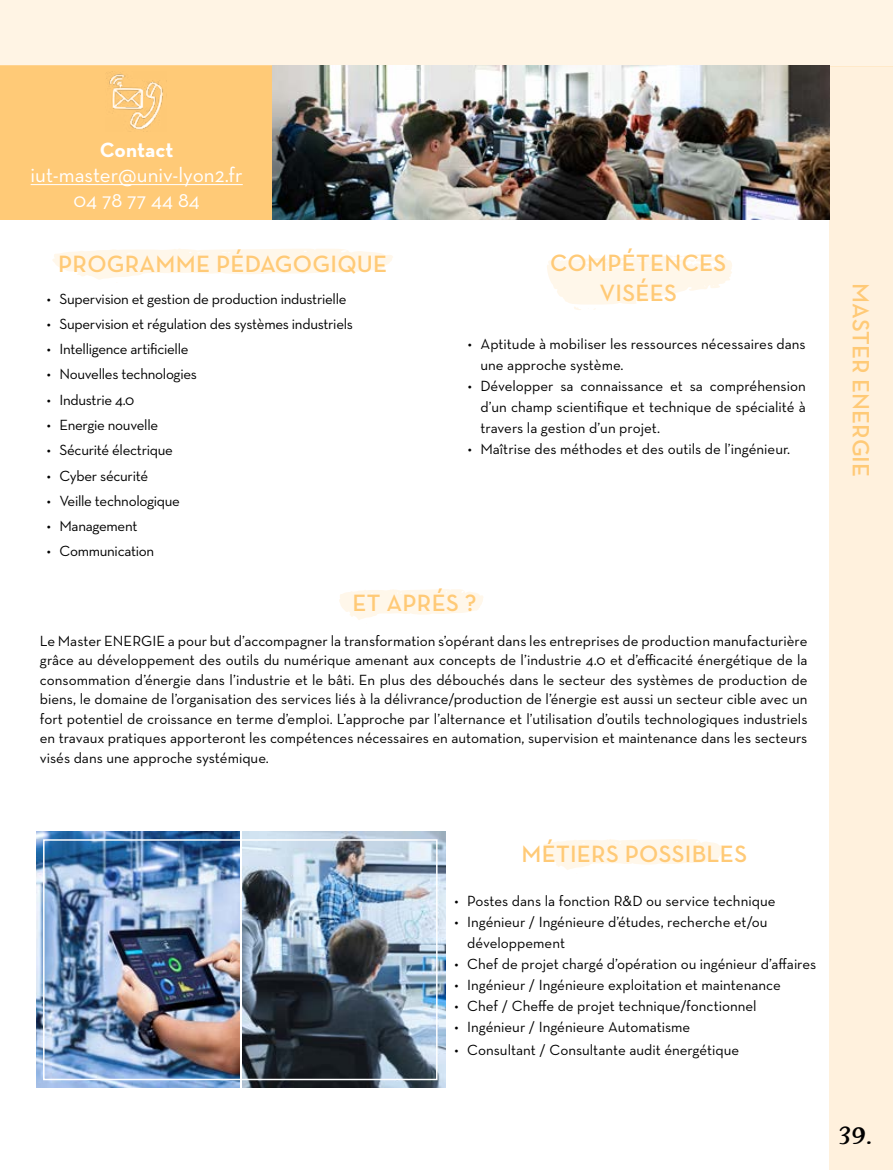
<style>
.page{position:relative;width:893px;height:1170px;background:#fff}
.page>*{position:absolute;margin:0;border:0;box-sizing:border-box;transform-origin:0 0}
.t1{font:600 24px/29.7px "Neutra Text";letter-spacing:.01em;color:#ffca77;text-align:center}
.t2{font:24px "Simple Story";color:#000}
.t3{font:21px/25.2px "Neutra Text";color:#fff;text-align:center}
.t4{font:700 21px "Neutra Text";color:#fff}
.t5{font:15px/19.5px "Neutra Text";letter-spacing:-.005em;color:#000}
</style>
<div class="page">
<svg style="left:547px;top:254px;width:185px;height:56px"></svg>
<svg style="left:52px;top:248px;width:341px;height:32px"></svg>
<div style="left:0;top:0;width:893px;height:66px;background:#fff4e4"></div>
<div style="left:829px;top:66px;width:64px;height:1103px;background:#fff1dd"></div>
<div style="left:0;top:65px;width:272px;height:155px;background:#ffca77"></div>
<hr style="left:31px;top:184px;width:212px;height:1px;background:#fff">
<img style="left:106px;top:71px;width:61px;height:61px">
<svg style="left:339px;top:589px;width:144px;height:31px"></svg>
<svg style="left:543px;top:839px;width:181px;height:31px"></svg>
<img style="left:272px;top:65px;width:557px;height:155px">
<img style="left:242px;top:831px;width:203px;height:256px">
<img style="left:36px;top:831px;width:203px;height:256px">
<div style="left:43px;top:839px;width:395px;height:241px;border:2px solid #fff"></div>
<h2 class="t4" style="left:100px;top:136px;width:75px">Contact</h2>
<h2 class="t3" style="left:31px;top:162px;width:214px">iut-master@univ-lyon2.fr<br>04 78 77 44 84</h2>
<h1 class="t1" style="left:58px;top:248px;width:331px">PROGRAMME PÉDAGOGIQUE</h1>
<p class="t5" style="left:47px;top:288px;width:301px">• Supervision et gestion de production industrielle</p>
<p class="t5" style="left:47px;top:314px;width:308px">• Supervision et régulation des systèmes industriels</p>
<p class="t5" style="left:47px;top:339px;width:143px">• Intelligence artificielle</p>
<p class="t5" style="left:47px;top:364px;width:152px">• Nouvelles technologies</p>
<p class="t5" style="left:47px;top:389px;width:89px">• Industrie 4.0</p>
<p class="t5" style="left:47px;top:415px;width:113px">• Energie nouvelle</p>
<p class="t5" style="left:47px;top:440px;width:128px">• Sécurité électrique</p>
<p class="t5" style="left:47px;top:465px;width:103px">• Cyber sécurité</p>
<p class="t5" style="left:47px;top:490px;width:135px">• Veille technologique</p>
<p class="t5" style="left:47px;top:516px;width:92px">• Management</p>
<p class="t5" style="left:47px;top:541px;width:109px">• Communication</p>
<h1 class="t1" style="left:550px;top:248px;width:178px">COMPÉTENCES<br>VISÉES</h1>
<p class="t5" style="left:480px;top:333px;width:327px;line-height:21px;text-indent:-13px">• Aptitude à mobiliser les ressources nécessaires dans une approche système.</p>
<p class="t5" style="left:480px;top:375px;width:327px;line-height:21px;text-align:justify;text-indent:-13px">• Développer sa connaissance et sa compréhension d’un champ scientifique et technique de spécialité à travers la gestion d’un projet.</p>
<p class="t5" style="left:468px;top:439px;width:324px">• Maîtrise des méthodes et des outils de l’ingénieur.</p>
<h1 class="t1" style="left:352px;top:588px;width:126px">ET APRÉS ?</h1>
<p class="t5" style="left:40px;top:630px;width:769px;text-align:justify">Le Master ENERGIE a pour but d’accompagner la transformation s’opérant dans les entreprises de production manufacturière grâce au développement des outils du numérique amenant aux concepts de l’industrie 4.0 et d’efficacité énergétique de la consommation d’énergie dans l’industrie et le bâti. En plus des débouchés dans le secteur des systèmes de production de biens, le domaine de l’organisation des services liés à la délivrance/production de l’énergie est aussi un secteur cible avec un fort potentiel de croissance en terme d’emploi. L’approche par l’alternance et l’utilisation d’outils technologiques industriels en travaux pratiques apporteront les compétences nécessaires en automation, supervision et maintenance dans les secteurs visés dans une approche systémique.</p>
<h1 class="t1" style="left:876px;top:283px;width:196px;rotate:90deg">MASTER ENERGIE</h1>
<h1 class="t1" style="left:522px;top:838px;width:227px">MÉTIERS POSSIBLES</h1>
<p class="t5" style="left:455px;top:890px;width:322px">• Postes dans la fonction R&amp;D ou service technique</p>
<p class="t5" style="left:467px;top:911px;width:302px;line-height:21px;text-indent:-13px">• Ingénieur / Ingénieure d’études, recherche et/ou développement</p>
<p class="t5" style="left:455px;top:953px;width:363px">• Chef de projet chargé d’opération ou ingénieur d’affaires</p>
<p class="t5" style="left:455px;top:974px;width:328px">• Ingénieur / Ingénieure exploitation et maintenance</p>
<p class="t5" style="left:455px;top:995px;width:304px">• Chef / Cheffe de projet technique/fonctionnel</p>
<p class="t5" style="left:455px;top:1016px;width:237px">• Ingénieur / Ingénieure Automatisme</p>
<p class="t5" style="left:455px;top:1039px;width:286px">• Consultant / Consultante audit énergétique</p>
<h1 class="t2" style="left:838px;top:1122px;width:35px">39.</h1>
</div>
